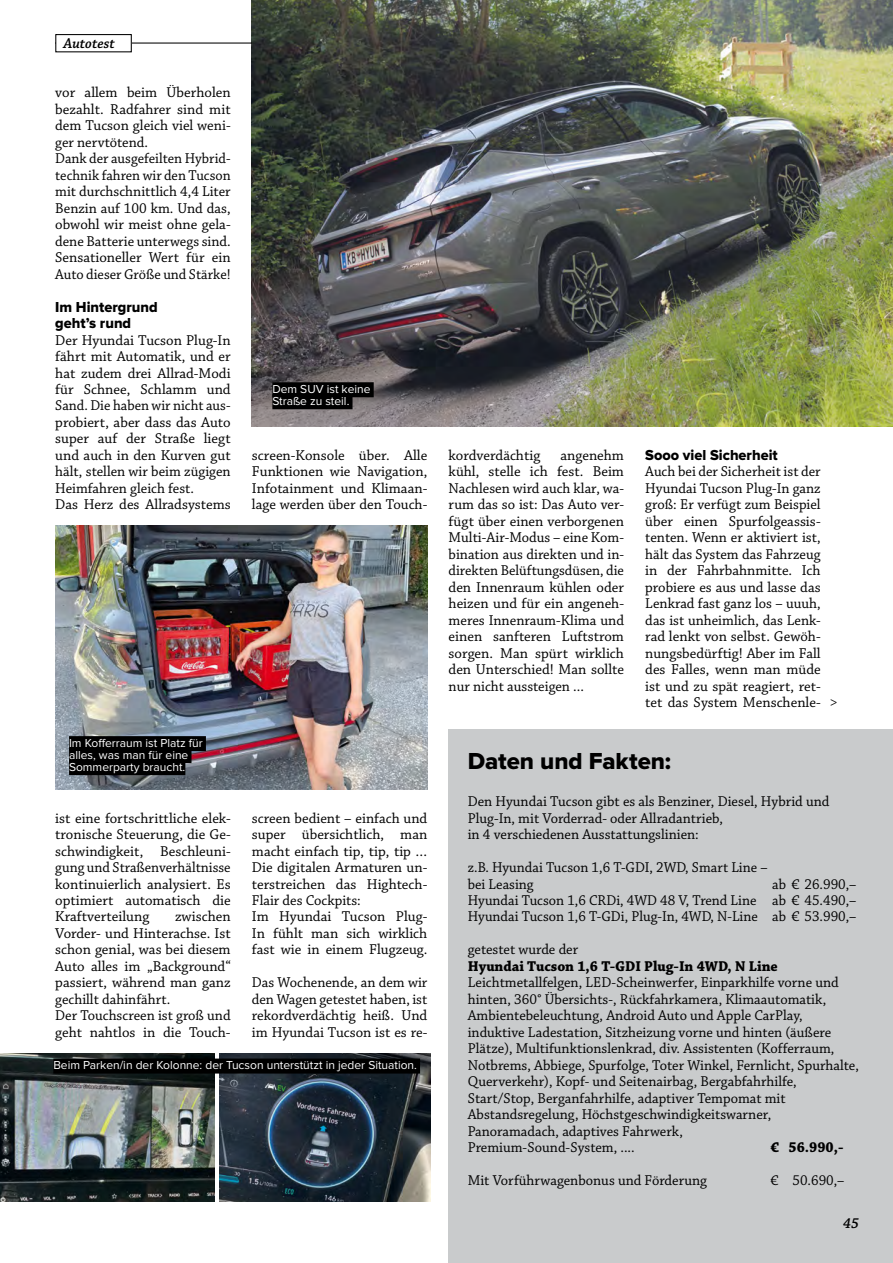
<style>
.page{position:relative;width:893px;height:1263px;background:#fff}
.page>*{position:absolute;margin:0;border:0;box-sizing:border-box;transform-origin:0 0}
.t1{font:24px "Proxima Nova Extrabld";color:#000}
.t2{font:15px/16.5px "Chaparral Pro";color:#000}
.t3{font:15px/16.5px "Chaparral Pro";color:#000;text-align:justify;scale:.96 1}
.t4{font:15px/16.5px "Chaparral Pro";color:#000;scale:.94 1}
.t5{font:700 15px "Chaparral Pro";color:#000}
.t6{font:15px/16.5px "Proxima Nova Extrabld";color:#000}
.t7{font:italic 600 15px "Chaparral Pro";color:#000}
.t8{font:12px/12px "Proxima Nova";color:#fff}
.s1{font-family:"Proxima Nova";font-size:13.5px}
</style>
<div class="page">
<div style="left:449px;top:729px;width:444px;height:534px;background:#c9cbcc"></div>
<img style="left:252px;top:0;width:641px;height:427px">
<div style="left:272px;top:382px;width:102px;height:15px;background:#000"></div>
<div style="left:272px;top:394px;width:81px;height:15px;background:#000"></div>
<img style="left:0;top:1053px;width:214px;height:149px">
<img style="left:55px;top:526px;width:372px;height:264px">
<img style="left:220px;top:1053px;width:210px;height:149px">
<div style="left:69px;top:736px;width:137px;height:15px;background:#000"></div>
<div style="left:69px;top:748px;width:122px;height:15px;background:#000"></div>
<div style="left:69px;top:760px;width:116px;height:15px;background:#000"></div>
<div style="left:53px;top:1058px;width:367px;height:15px;background:#000"></div>
<hr style="left:55px;top:43px;width:197px;height:1px;background:#000">
<div style="left:56px;top:35px;width:75px;height:17px;background:#fff"></div>
<div style="left:55px;top:34px;width:77px;height:18px;border:1px solid #000"></div>
<p class="t7" style="left:63px;top:35px;width:53px">Autotest</p>
<p class="t2" style="left:55px;top:85px;width:177px">vor allem beim Überholen bezahlt. Radfahrer sind mit dem Tucson gleich viel weni&shy;ger nervtötend.<br>Dank der ausgefeilten Hybrid&shy;technik fahren wir den Tucson mit durchschnittlich 4,4 Liter<br>Benzin auf 100 km. Und das, obwohl wir meist ohne gela&shy;dene Batterie unterwegs sind.<br>Sensationeller Wert für ein<br>Auto dieser Größe und Stärke!</p>
<p class="t6" style="left:55px;top:299px;width:104px">Im Hintergrund geht’s rund</p>
<p class="t2" style="left:55px;top:332px;width:177px">Der Hyundai Tucson Plug-In fährt mit Automatik, und er hat zudem drei Allrad-Modi für Schnee, Schlamm und<br>Sand. Die haben wir nicht aus&shy;probiert, aber dass das Auto super auf der Straße liegt und auch in den Kurven gut hält, stellen wir beim zügigen<br>Heimfahren gleich fest.<br>Das Herz des Allradsystems</p>
<p class="t8" style="left:272px;top:383px;width:100px">Dem SUV ist keine<br>Straße zu steil.</p>
<p class="t2" style="left:252px;top:447px;width:177px;text-align:justify">screen-Konsole über. Alle Funktionen wie Navigation, Infotainment und Klimaan&shy;lage werden über den Touch-</p>
<p class="t8" style="left:69px;top:737px;width:135px">Im Kofferraum ist Platz für alles, was man für eine<br>Sommerparty braucht.</p>
<p class="t2" style="left:55px;top:810px;width:177px;text-align:justify">ist eine fortschrittliche elek&shy;tronische Steuerung, die Ge&shy;schwindigkeit, Beschleuni&shy;gung und Straßenverhältnisse kontinuierlich analysiert. Es optimiert automatisch die Kraftverteilung</p>
<p class="t2" style="left:55px;top:909px;width:177px;text-indent:120px">zwischen<br>Vorder- und Hinterachse. Ist schon genial, was bei diesem<br>Auto alles im „Background“ passiert, während man ganz gechillt dahinfährt.<br>Der Touchscreen ist groß und geht nahtlos in die Touch-</p>
<p class="t2" style="left:252px;top:810px;width:177px">screen bedient – einfach und super übersichtlich, man macht einfach tip, tip, tip …<br>Die digitalen Armaturen un&shy;terstreichen das Hightech-<br>Flair des Cockpits:<br>Im Hyundai Tucson Plug-<br>In fühlt man sich wirklich fast wie in einem Flugzeug.</p>
<p class="t2" style="left:252px;top:975px;width:177px;text-align:justify">Das Wochenende, an dem wir den Wagen getestet haben, ist rekordverdächtig heiß. Und im Hyundai Tucson ist es re-</p>
<p class="t8" style="left:53px;top:1059px;width:365px">Beim Parken/in der Kolonne: der Tucson unterstützt in jeder Situation.</p>
<p class="t2" style="left:449px;top:447px;width:177px;text-align:justify;text-indent:112px">angenehm kühl, stelle ich fest. Beim Nachlesen wird auch klar, wa&shy;rum das so ist: Das Auto ver&shy;fügt über einen verborgenen Multi-Air-Modus – eine Kom&shy;bination aus direkten und in&shy;direkten Belüftungsdüsen, die den Innenraum kühlen oder heizen und für ein angeneh&shy;meres Innenraum-Klima und einen sanfteren Luftstrom sorgen. Man spürt wirklich den Unterschied! Man sollte nur nicht aussteigen ...</p>
<p class="t6" style="left:645px;top:447px;width:134px">Sooo viel Sicherheit</p>
<p class="t2" style="left:449px;top:447px;width:93px">kordverdächtig</p>
<p class="t2" style="left:645px;top:464px;width:193px">Auch bei der Sicherheit ist der<br>Hyundai Tucson Plug-In ganz groß: Er verfügt zum Beispiel über einen Spurfolgeassis&shy;tenten. Wenn er aktiviert ist, hält das System das Fahrzeug<br>in der Fahrbahnmitte. Ich probiere es aus und lasse das<br>Lenkrad fast ganz los – uuuh, das ist unheimlich, das Lenk&shy;rad lenkt von selbst. Gewöh&shy;nungsbedürftig! Aber im Fall des Falles, wenn man müde ist und zu spät reagiert, ret&shy;tet das System Menschenle- <span class="s1">&gt;</span></p>
<h1 class="t1" style="left:468px;top:747px;width:205px">Daten und Fakten:</h1>
<p class="t2" style="left:468px;top:794px;width:363px">Den Hyundai Tucson gibt es als Benziner, Diesel, Hybrid und<br>Plug-In, mit Vorderrad- oder Allradantrieb,<br>in 4 verschiedenen Ausstattungslinien:</p>
<p class="t4" style="left:468px;top:860px;width:320px">z.B. Hyundai Tucson 1,6 T-GDI, 2WD, Smart Line – bei Leasing</p>
<p class="t3" style="left:468px;top:876px;width:406px;text-indent:305px">ab € 26.990,– Hyundai Tucson 1,6 CRDi, 4WD 48 V, Trend Line ab € 45.490,– Hyundai Tucson 1,6 T-GDi, Plug-In, 4WD, N-Line ab € 53.990,–</p>
<p class="t2" style="left:468px;top:942px;width:112px">getestet wurde der</p>
<p class="t5" style="left:468px;top:957px;width:311px">Hyundai Tucson 1,6 T-GDI Plug-In 4WD, N Line</p>
<p class="t2" style="left:468px;top:975px;width:393px">Leichtmetallfelgen, LED-Scheinwerfer, Einparkhilfe vorne und hinten, 360° Übersichts-, Rückfahrkamera, Klimaautomatik, Ambientebeleuchtung, Android Auto und Apple CarPlay, induktive Ladestation, Sitzheizung vorne und hinten (äußere Plätze), Multifunktionslenkrad, div. Assistenten (Kofferraum, Notbrems, Abbiege, Spurfolge, Toter Winkel, Fernlicht, Spurhalte, Querverkehr), Kopf- und Seitenairbag, Bergabfahrhilfe, Start/Stop, Berganfahrhilfe, adaptiver Tempomat mit Abstandsregelung, Höchstgeschwindigkeitswarner, Panoramadach, adaptives Fahrwerk,<br>Premium-Sound-System, ....</p>
<p class="t5" style="left:771px;top:1139px;width:74px">€ 56.990,-</p>
<p class="t2" style="left:468px;top:1173px;width:241px">Mit Vorführwagenbonus und Förderung</p>
<p class="t3" style="left:771px;top:1173px;width:78px">€ 50.690,–</p>
<p class="t7" style="left:843px;top:1214px;width:17px">45</p>
</div>
